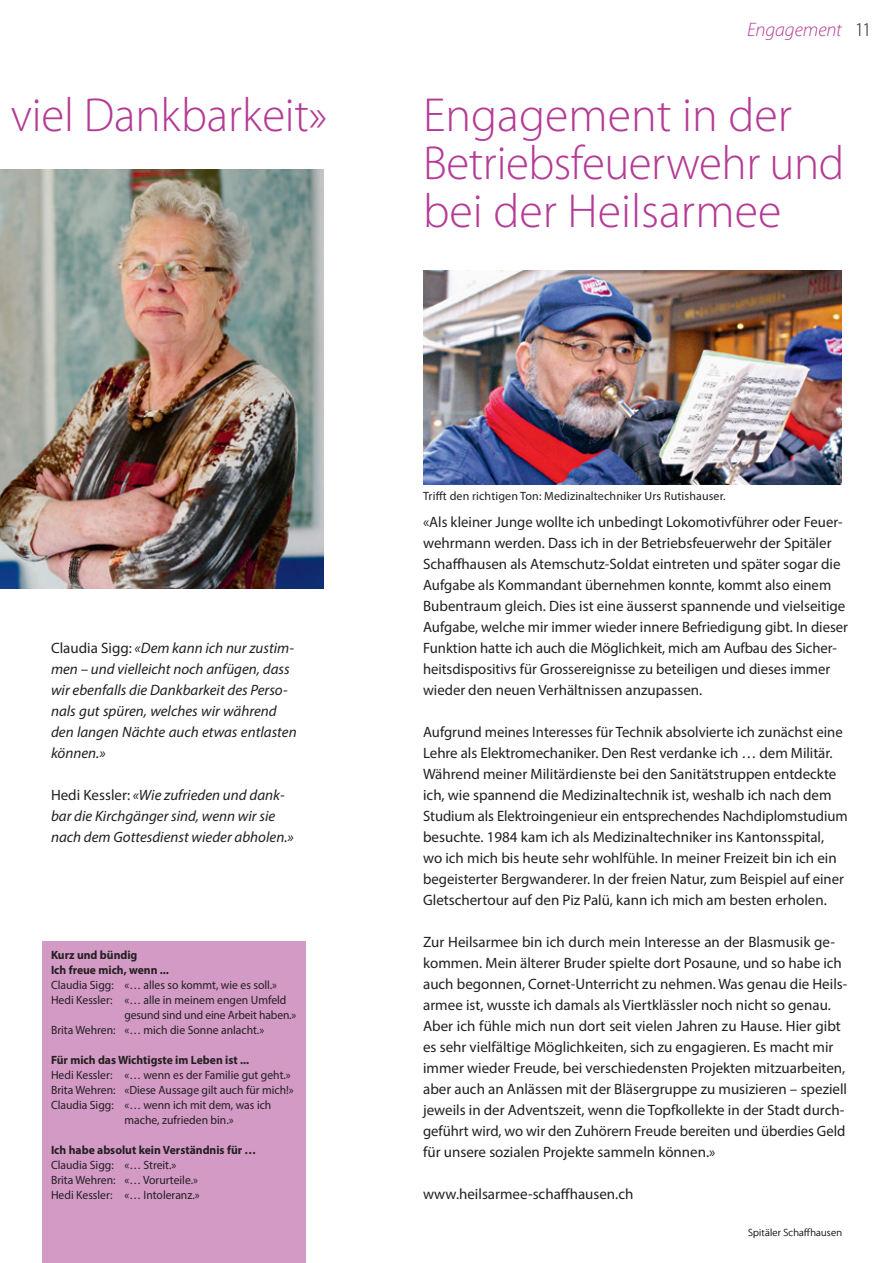
<style>
.page{position:relative;width:893px;height:1263px;background:#fff}
.page>*{position:absolute;margin:0;border:0;box-sizing:border-box;transform-origin:0 0}
.t1{font:300 48px/48px "Myriad Pro";color:#b53b96}
.t2{font:italic 300 19.5px "Myriad Pro";letter-spacing:-.005em;color:#b53b96}
.t3{font:300 19.5px "Myriad Pro";color:#231f20}
.t4{font:15px/21px "Myriad Pro";color:#231f20}
.t5{font:italic 15px/21px "Myriad Pro";color:#231f20}
.t6{font:12px/15px "Myriad Pro";color:#231f20}
.t7{font:700 12px/15px "Myriad Pro";color:#231f20}
.t8{font:12px "Myriad Pro";color:#231f20;scale:.96 1}
.t9{font:300 10.5px "Myriad Pro";letter-spacing:.02em;color:#231f20}
.s1{font-style:normal}
</style>
<div class="page">
<img style="left:0;top:170px;width:323px;height:418px">
<div style="left:43px;top:941px;width:263px;height:322px;background:#d39ac5"></div>
<img style="left:423px;top:270px;width:419px;height:215px">
<h1 class="t1" style="left:11px;top:90px;width:318px">viel Dankbarkeit»</h1>
<h2 class="t2" style="left:747px;top:18px;width:96px">Engagement</h2>
<h2 class="t3" style="left:855px;top:18px;width:18px">11</h2>
<h1 class="t1" style="left:423px;top:90px;width:423px">Engagement in der<br>Betriebsfeuerwehr und bei der Heilsarmee</h1>
<p class="t5" style="left:51px;top:637px;width:247px"><span class="s1">Claudia Sigg:</span> «Dem kann ich nur zustim&shy;men – und vielleicht noch anfügen, dass wir ebenfalls die Dankbarkeit des Perso&shy;nals gut spüren, welches wir während den langen Nächte auch etwas entlasten können.»</p>
<p class="t5" style="left:51px;top:784px;width:244px"><span class="s1">Hedi Kessler:</span> «Wie zufrieden und dank&shy;bar die Kirchgänger sind, wenn wir sie nach dem Gottesdienst wieder abholen.»</p>
<p class="t7" style="left:51px;top:947px;width:119px">Kurz und bündig<br>Ich freue mich, wenn ...</p>
<p class="t6" style="left:51px;top:977px;width:228px">Claudia Sigg: «… alles so kommt, wie es soll.»</p>
<p class="t6" style="left:51px;top:992px;width:237px">Hedi Kessler: «… alle in meinem engen Umfeld</p>
<p class="t8" style="left:125px;top:1007px;width:181px">gesund sind und eine Arbeit haben.»</p>
<p class="t6" style="left:51px;top:1022px;width:215px">Brita Wehren: «… mich die Sonne anlacht.»</p>
<p class="t7" style="left:51px;top:1052px;width:200px">Für mich das Wichtigste im Leben ist ...</p>
<p class="t6" style="left:51px;top:1067px;width:241px">Hedi Kessler: «… wenn es der Familie gut geht.»</p>
<p class="t6" style="left:51px;top:1082px;width:244px">Brita Wehren: «Diese Aussage gilt auch für mich!»</p>
<p class="t6" style="left:51px;top:1097px;width:222px">Claudia Sigg: «… wenn ich mit dem, was ich</p>
<p class="t6" style="left:125px;top:1112px;width:111px">mache, zufrieden bin.»</p>
<p class="t7" style="left:51px;top:1142px;width:207px">Ich habe absolut kein Verständnis für …</p>
<p class="t6" style="left:51px;top:1157px;width:150px">Claudia Sigg: «… Streit.»<br>Brita Wehren: «… Vorurteile.»<br>Hedi Kessler: «… Intoleranz.»</p>
<p class="t6" style="left:423px;top:488px;width:304px">Trifft den richtigen Ton: Medizinaltechniker Urs Rutishauser.</p>
<p class="t4" style="left:423px;top:511px;width:426px">«Als kleiner Junge wollte ich unbedingt Lokomotivführer oder Feuer&shy;wehrmann werden. Dass ich in der Betriebsfeuerwehr der Spitäler Schaffhausen als Atemschutz-Soldat eintreten und später sogar die Aufgabe als Kommandant übernehmen konnte, kommt also einem Bubentraum gleich. Dies ist eine äusserst spannende und vielseitige Aufgabe, welche mir immer wieder innere Befriedigung gibt. In dieser Funktion hatte ich auch die Möglichkeit, mich am Aufbau des Sicher&shy;heitsdispositivs für Grossereignisse zu beteiligen und dieses immer wieder den neuen Verhältnissen anzupassen.</p>
<p class="t4" style="left:423px;top:721px;width:426px">Aufgrund meines Interesses für Technik absolvierte ich zunächst eine Lehre als Elektromechaniker. Den Rest verdanke ich … dem Militär.<br>Während meiner Militärdienste bei den Sanitätstruppen entdeckte ich, wie spannend die Medizinaltechnik ist, weshalb ich nach dem Studium als Elektroingenieur ein entsprechendes Nachdiplomstudium besuchte. 1984 kam ich als Medizinaltechniker ins Kantonsspital,<br>wo ich mich bis heute sehr wohlfühle. In meiner Freizeit bin ich ein begeisterter Bergwanderer. In der freien Natur, zum Beispiel auf einer Gletschertour auf den Piz Palü, kann ich mich am besten erholen.</p>
<p class="t4" style="left:423px;top:931px;width:426px">Zur Heilsarmee bin ich durch mein Interesse an der Blasmusik ge&shy;kommen. Mein älterer Bruder spielte dort Posaune, und so habe ich auch begonnen, Cornet-Unterricht zu nehmen. Was genau die Heils&shy;armee ist, wusste ich damals als Viertklässler noch nicht so genau.<br>Aber ich fühle mich nun dort seit vielen Jahren zu Hause. Hier gibt es sehr vielfältige Möglichkeiten, sich zu engagieren. Es macht mir immer wieder Freude, bei verschiedensten Projekten mitzuarbeiten, aber auch an Anlässen mit der Bläsergruppe zu musizieren – speziell jeweils in der Adventszeit, wenn die Topfkollekte in der Stadt durch&shy;geführt wird, wo wir den Zuhörern Freude bereiten und überdies Geld für unsere sozialen Projekte sammeln können.»</p>
<p class="t4" style="left:423px;top:1183px;width:212px">www.heilsarmee-schaffhausen.ch</p>
<p class="t9" style="left:748px;top:1226px;width:95px">Spitäler Schaffhausen</p>
<p class="t9" style="left:804px;top:1226px;width:8px">f</p>
</div>
